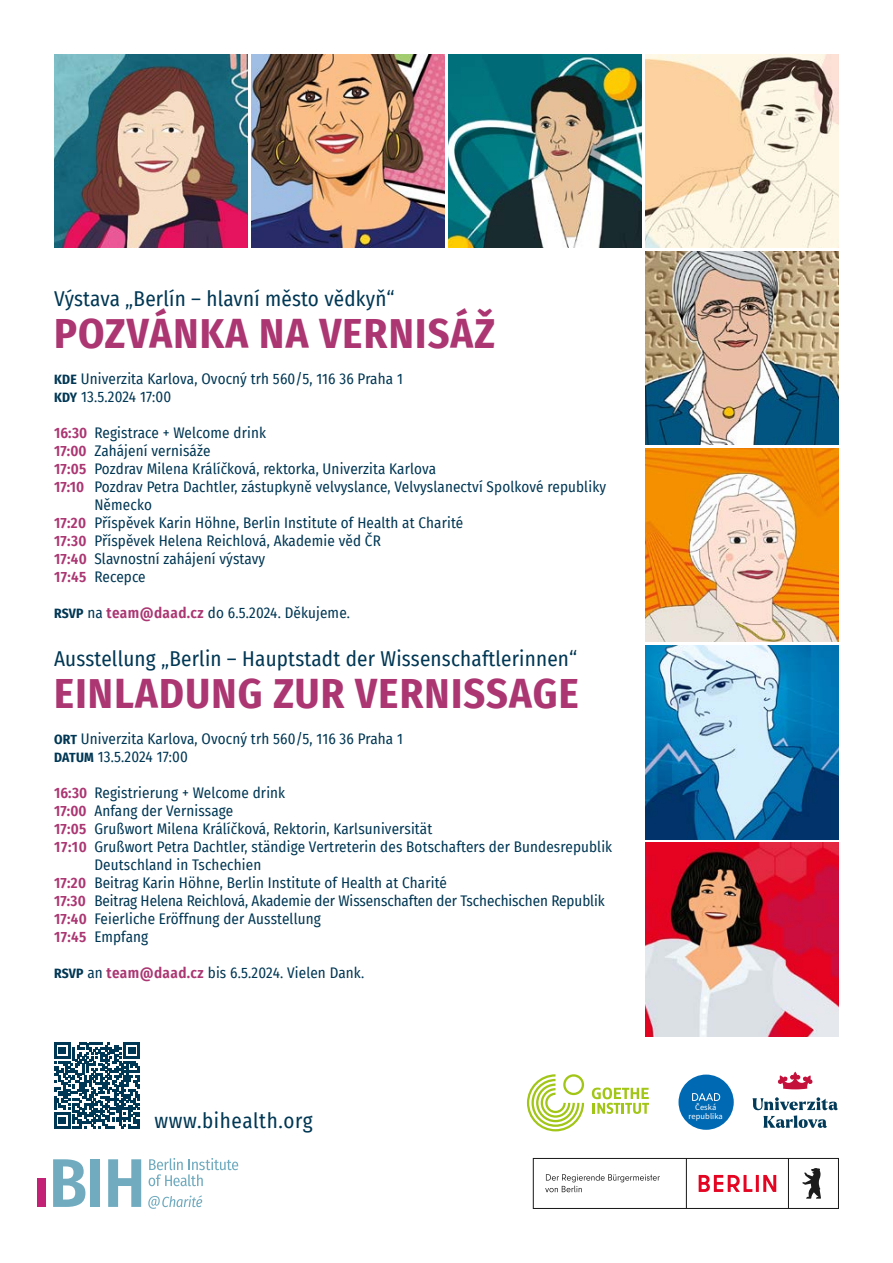
<style>
.page{position:relative;width:893px;height:1263px;background:#fff}
.page>*{position:absolute;margin:0;border:0;box-sizing:border-box;transform-origin:0 0}
.t1{font:700 42px "Fira Sans Condensed";letter-spacing:.03em;color:#ab3672}
.t2{font:21px "Fira Sans Condensed";letter-spacing:.01em;color:#003754}
.t3{font:21px "Fira Sans Condensed";letter-spacing:.03em;color:#003754}
.t4{font:15px/18px "Fira Sans Condensed";letter-spacing:.01em;color:#003754}
.t5{font:8.4px/9px "Source Sans Pro";letter-spacing:.01em;color:#fff;text-align:center}
.s1{font-weight:700;font-size:13.5px}
.s2{font-weight:600;color:#ab3672}
</style>
<div class="page">
<div style="left:678px;top:1074px;width:56px;height:56px;background:#0069b4;border-radius:50%"></div>
<svg style="left:692px;top:1093px;width:28px;height:8px"></svg>
<svg style="left:752px;top:1097px;width:86px;height:31px"></svg>
<svg style="left:777px;top:1072px;width:36px;height:17px"></svg>
<svg style="left:527px;top:1074px;width:57px;height:57px"></svg>
<svg style="left:592px;top:1087px;width:57px;height:27px"></svg>
<svg style="left:54px;top:1043px;width:86px;height:86px"></svg>
<svg style="left:533px;top:1158px;width:306px;height:51px"></svg>
<svg style="left:53px;top:1159px;width:32px;height:48px"></svg>
<div style="left:91px;top:1159px;width:9px;height:48px;background:#70abbf"></div>
<svg style="left:108px;top:1159px;width:33px;height:48px"></svg>
<div style="left:37px;top:1179px;width:9px;height:28px;background:#c22175"></div>
<svg style="left:149px;top:1158px;width:89px;height:28px"></svg>
<svg style="left:148px;top:1195px;width:54px;height:14px"></svg>
<img style="left:54px;top:54px;width:193px;height:193px">
<img style="left:251px;top:54px;width:194px;height:193px">
<img style="left:448px;top:54px;width:194px;height:193px">
<img style="left:645px;top:54px;width:194px;height:193px">
<img style="left:645px;top:251px;width:194px;height:194px">
<img style="left:645px;top:645px;width:194px;height:194px">
<img style="left:645px;top:448px;width:194px;height:194px">
<img style="left:645px;top:843px;width:194px;height:193px">
<h2 class="t2" style="left:54px;top:282px;width:342px">Výstava „Berlín – hlavní město vědkyň“</h2>
<h1 class="t1" style="left:54px;top:298px;width:443px">POZVÁNKA NA VERNISÁŽ</h1>
<p class="t4" style="left:54px;top:369px;width:350px"><span class="s1">KDE</span> Univerzita Karlova, Ovocný trh 560/5, 116 36 Praha 1<br><span class="s1">KDY</span> 13.5.2024 17:00</p>
<p class="t4" style="left:54px;top:423px;width:214px"><span class="s2">16:30</span> Registrace + Welcome drink</p>
<p class="t4" style="left:54px;top:441px;width:158px"><span class="s2">17:00</span> Zahájení vernisáže</p>
<p class="t4" style="left:54px;top:459px;width:384px"><span class="s2">17:05</span> Pozdrav Milena Králíčková, rektorka, Univerzita Karlova</p>
<p class="t4" style="left:54px;top:477px;width:554px"><span class="s2">17:10</span> Pozdrav Petra Dachtler, zástupkyně velvyslance, Velvyslanectví Spolkové republiky</p>
<p class="t4" style="left:94px;top:495px;width:59px">Německo</p>
<p class="t4" style="left:54px;top:513px;width:411px"><span class="s2">17:20</span> Příspěvek Karin Höhne, Berlin Institute of Health at Charité</p>
<p class="t4" style="left:54px;top:531px;width:328px"><span class="s2">17:30</span> Příspěvek Helena Reichlová, Akademie věd ČR</p>
<p class="t4" style="left:54px;top:549px;width:213px"><span class="s2">17:40</span> Slavnostní zahájení výstavy</p>
<p class="t4" style="left:54px;top:567px;width:93px"><span class="s2">17:45</span> Recepce</p>
<p class="t4" style="left:54px;top:603px;width:297px"><span class="s1">RSVP</span> na <span class="s2">team@daad.cz</span> do 6.5.2024. Děkujeme.</p>
<h2 class="t2" style="left:54px;top:642px;width:525px">Ausstellung „Berlin – Hauptstadt der Wissenschaftlerinnen“</h2>
<h1 class="t1" style="left:54px;top:658px;width:526px">EINLADUNG ZUR VERNISSAGE</h1>
<p class="t4" style="left:54px;top:729px;width:350px"><span class="s1">ORT</span> Univerzita Karlova, Ovocný trh 560/5, 116 36 Praha 1<br><span class="s1">DATUM</span> 13.5.2024 17:00</p>
<p class="t4" style="left:54px;top:783px;width:233px"><span class="s2">16:30</span> Registrierung + Welcome drink</p>
<p class="t4" style="left:54px;top:801px;width:181px"><span class="s2">17:00</span> Anfang der Vernissage</p>
<p class="t4" style="left:54px;top:819px;width:380px"><span class="s2">17:05</span> Grußwort Milena Králíčková, Rektorin, Karlsuniversität</p>
<p class="t4" style="left:54px;top:837px;width:560px"><span class="s2">17:10</span> Grußwort Petra Dachtler, ständige Vertreterin des Botschafters der Bundesrepublik</p>
<p class="t4" style="left:94px;top:855px;width:168px">Deutschland in Tschechien</p>
<p class="t4" style="left:54px;top:873px;width:394px"><span class="s2">17:20</span> Beitrag Karin Höhne, Berlin Institute of Health at Charité</p>
<p class="t4" style="left:54px;top:891px;width:552px"><span class="s2">17:30</span> Beitrag Helena Reichlová, Akademie der Wissenschaften der Tschechischen Republik</p>
<p class="t4" style="left:54px;top:909px;width:268px"><span class="s2">17:40</span> Feierliche Eröffnung der Ausstellung</p>
<p class="t4" style="left:54px;top:927px;width:96px"><span class="s2">17:45</span> Empfang</p>
<p class="t4" style="left:54px;top:963px;width:312px"><span class="s1">RSVP</span> an <span class="s2">team@daad.cz</span> bis 6.5.2024. Vielen Dank.</p>
<h2 class="t3" style="left:154px;top:1105px;width:160px">www.bihealth.org</h2>
<p class="t5" style="left:689px;top:1103px;width:36px">Česká republika</p>
</div>
